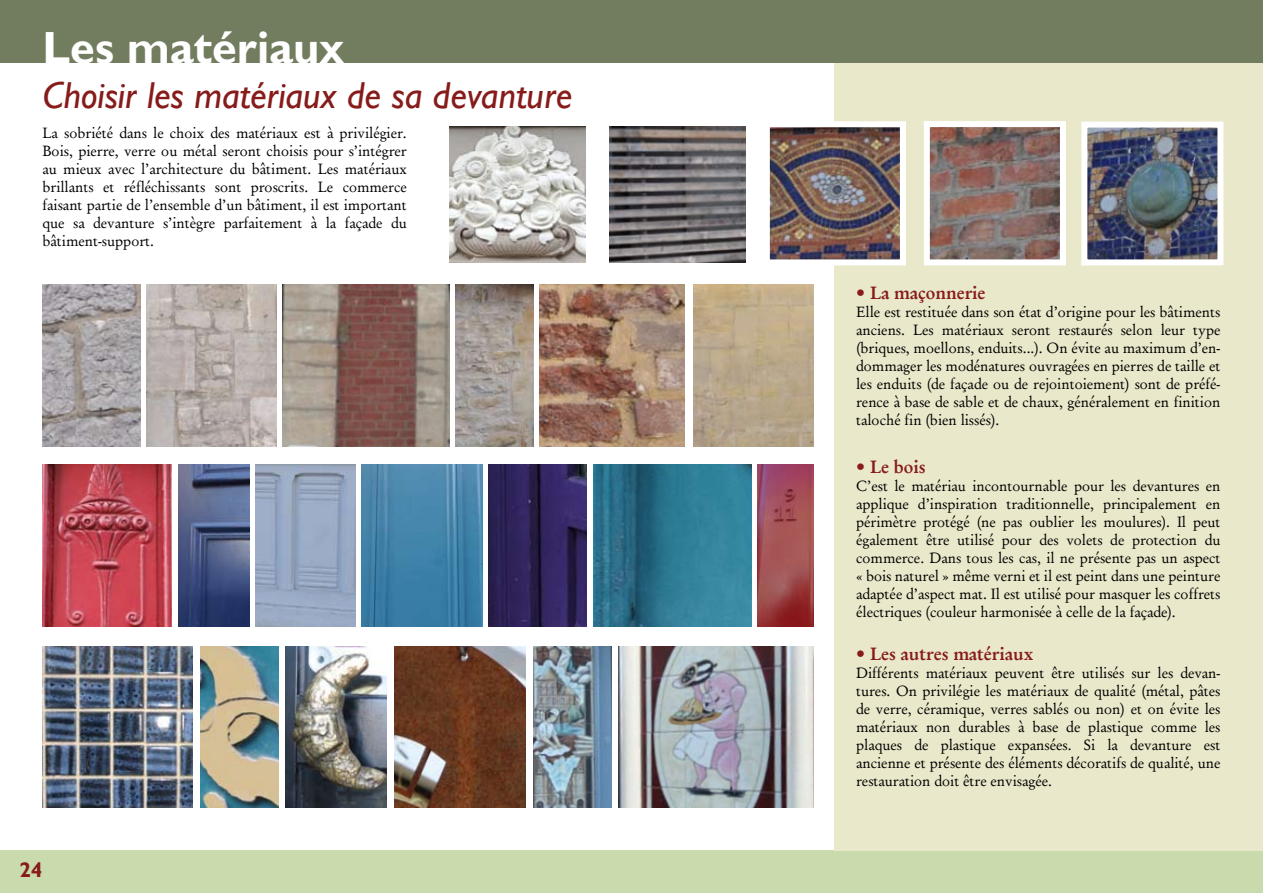
<style>
.page{position:relative;width:1263px;height:893px;background:#fff}
.page>*{position:absolute;margin:0;border:0;box-sizing:border-box;transform-origin:0 0}
.t1{font:700 45px "Gill Sans";color:#fff}
.t2{font:italic 37.5px "Gill Sans";color:#861b1a}
.t3{font:700 21px "Gill Sans";color:#861b1a}
.t4{font:18px "Garamond Halbfett";color:#861b1a}
.t5{font:15px/18px "Garamond Antiqua";color:#000;text-align:justify}
</style>
<div class="page">
<div style="left:0;top:850px;width:1263px;height:43px;background:#c9daac"></div>
<div style="left:0;top:0;width:1263px;height:63px;background:#727c5f"></div>
<div style="left:835px;top:63px;width:428px;height:787px;background:#eae8ca"></div>
<img style="left:449px;top:127px;width:136px;height:136px">
<img style="left:693px;top:285px;width:121px;height:161px">
<img style="left:771px;top:128px;width:128px;height:130px">
<div style="left:764px;top:121px;width:142px;height:144px;border:6px solid #fff"></div>
<img style="left:931px;top:128px;width:128px;height:130px">
<div style="left:924px;top:121px;width:142px;height:144px;border:6px solid #fff"></div>
<img style="left:1088px;top:129px;width:128px;height:129px">
<div style="left:1081px;top:122px;width:142px;height:143px;border:6px solid #fff"></div>
<img style="left:43px;top:285px;width:97px;height:161px">
<img style="left:43px;top:465px;width:129px;height:161px">
<img style="left:43px;top:646px;width:150px;height:162px">
<img style="left:147px;top:285px;width:129px;height:161px">
<img style="left:178px;top:465px;width:71px;height:161px">
<img style="left:200px;top:646px;width:78px;height:162px">
<img style="left:619px;top:646px;width:195px;height:162px">
<img style="left:394px;top:646px;width:132px;height:162px">
<img style="left:533px;top:646px;width:78px;height:162px">
<img style="left:286px;top:646px;width:101px;height:162px">
<img style="left:283px;top:285px;width:166px;height:161px">
<img style="left:456px;top:285px;width:77px;height:161px">
<img style="left:255px;top:465px;width:100px;height:161px">
<img style="left:362px;top:465px;width:120px;height:161px">
<img style="left:488px;top:465px;width:99px;height:161px">
<img style="left:593px;top:465px;width:159px;height:161px">
<img style="left:758px;top:465px;width:56px;height:161px">
<img style="left:540px;top:285px;width:145px;height:161px">
<img style="left:610px;top:127px;width:136px;height:136px">
<h1 class="t1" style="left:43px;top:21px;width:303px">Les matériaux</h1>
<h2 class="t2" style="left:43px;top:74px;width:531px">Choisir les matériaux de sa devanture</h2>
<p class="t5" style="left:43px;top:124px;width:366px">La sobriété dans le choix des matériaux est à privilégier.<br>Bois, pierre, verre ou métal seront choisis pour s’intégrer au mieux avec l’architecture du bâtiment. Les matériaux brillants et réfléchissants sont proscrits. Le commerce faisant partie de l’ensemble d’un bâtiment, il est important que sa devanture s’intègre parfaitement à la façade du bâtiment-support.</p>
<h3 class="t3" style="left:19px;top:858px;width:25px">24</h3>
<p class="t4" style="left:856px;top:282px;width:131px">• La maçonnerie</p>
<p class="t5" style="left:856px;top:303px;width:366px">Elle est restituée dans son état d’origine pour les bâtiments anciens. Les matériaux seront restaurés selon leur type (briques, moellons, enduits...). On évite au maximum d’en&shy;dommager les modénatures ouvragées en pierres de taille et les enduits (de façade ou de rejointoiement) sont de préfé&shy;rence à base de sable et de chaux, généralement en finition taloché fin (bien lissés).</p>
<p class="t4" style="left:856px;top:456px;width:71px">• Le bois</p>
<p class="t5" style="left:856px;top:477px;width:366px">C’est le matériau incontournable pour les devantures en applique d’inspiration traditionnelle, principalement en périmètre protégé (ne pas oublier les moulures). Il peut également être utilisé pour des volets de protection du commerce. Dans tous les cas, il ne présente pas un aspect « bois naturel » même verni et il est peint dans une peinture adaptée d’aspect mat. Il est utilisé pour masquer les coffrets électriques (couleur harmonisée à celle de la façade).</p>
<p class="t4" style="left:856px;top:643px;width:179px">• Les autres matériaux</p>
<p class="t5" style="left:856px;top:664px;width:366px">Différents matériaux peuvent être utilisés sur les devan&shy;tures. On privilégie les matériaux de qualité (métal, pâtes de verre, céramique, verres sablés ou non) et on évite les matériaux non durables à base de plastique comme les plaques de plastique expansées. Si la devanture est ancienne et présente des éléments décoratifs de qualité, une restauration doit être envisagée.</p>
</div>
